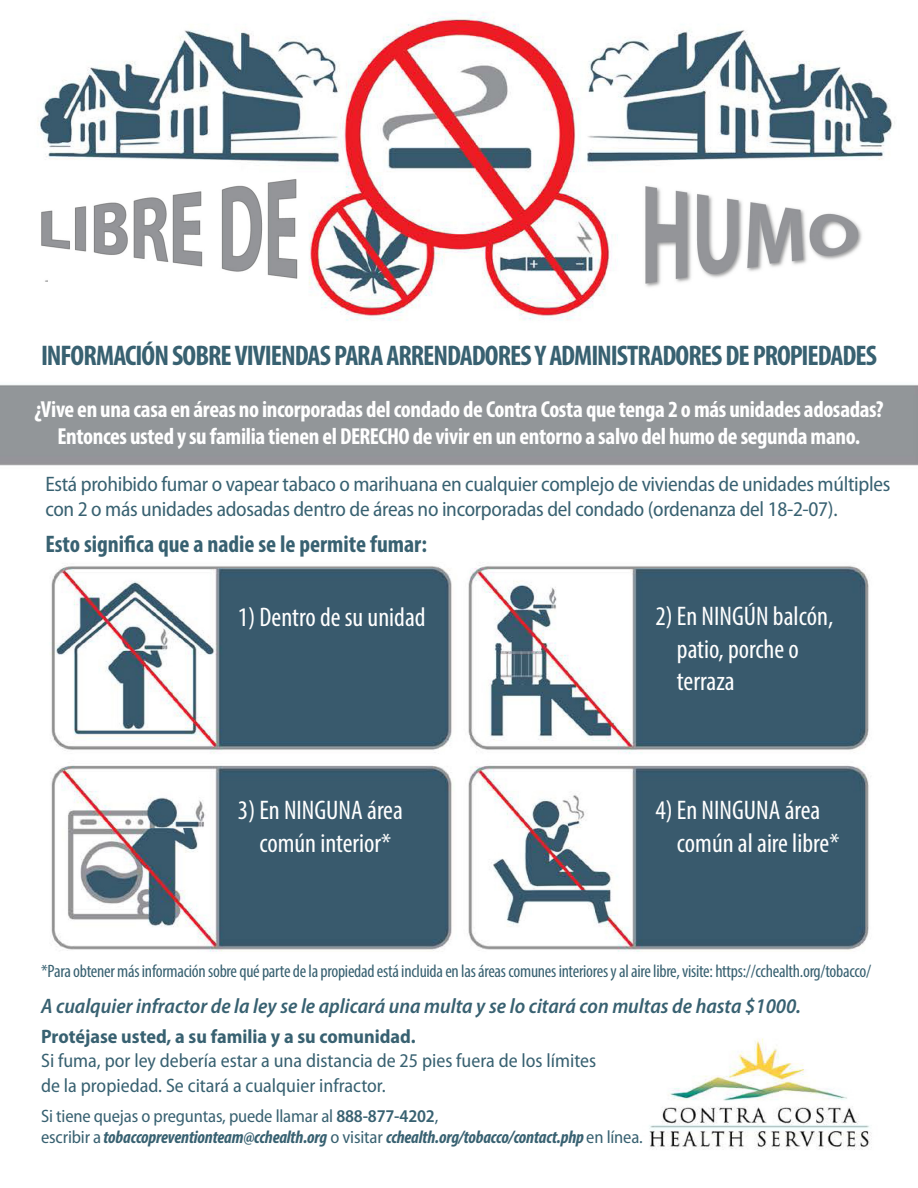
<style>
.page{position:relative;width:918px;height:1188px;background:#fff}
.page>*{position:absolute;margin:0;border:0;box-sizing:border-box;transform-origin:0 0}
.t1{font:700 condensed 28.5px "Myriad Pro";letter-spacing:-.035em;color:#386171}
.t2{font:condensed 27px/32.4px "Myriad Pro";color:#fff}
.t3{font:700 condensed 24px "Myriad Pro";color:#386171}
.t4{font:700 condensed 23.25px/27px "Myriad Pro";letter-spacing:-.015em;color:#fff;text-align:center}
.t5{font:semi-condensed 21px/25.2px "Myriad Pro";letter-spacing:-.015em;color:#386171}
.t6{font:italic 600 semi-condensed 21px "Myriad Pro";color:#386171}
.t7{font:semi-condensed 19.5px "Myriad Pro";color:#386171}
.t8{font:700 semi-condensed 19.5px "Myriad Pro";color:#386171}
.t9{font:condensed 18px "Myriad Pro";letter-spacing:-.015em;color:#386171}
.t10{font:italic 700 condensed 18px "Myriad Pro";letter-spacing:-.01em;color:#386171}
.t11{font:semi-condensed 18px "Myriad Pro";letter-spacing:-.01em;color:#386171}
.s1{font-weight:600}
.s2{font-weight:400;font-style:normal;font-stretch:semi-condensed}
</style>
<div class="page">
<img style="left:0;top:12px;width:918px;height:1138px">
<p class="t1" style="left:41px;top:338px;width:838px">INFORMACIÓN SOBRE VIVIENDAS PARA ARRENDADORES Y ADMINISTRADORES DE PROPIEDADES</p>
<p class="t4" style="left:34px;top:395px;width:851px">¿Vive en una casa en áreas no incorporadas del condado de Contra Costa que tenga 2 o más unidades adosadas?<br>Entonces usted y su familia tienen el DERECHO de vivir en un entorno a salvo del humo de segunda mano.</p>
<p class="t5" style="left:45px;top:471px;width:847px">Está prohibido fumar o vapear tabaco o marihuana en cualquier complejo de viviendas de unidades múltiples con 2 o más unidades adosadas dentro de áreas no incorporadas del condado (ordenanza del 18-2-07).</p>
<p class="t3" style="left:45px;top:529px;width:383px">Esto significa que a nadie se le permite fumar:</p>
<p class="t2" style="left:238px;top:600px;width:189px">1) Dentro de su unidad</p>
<p class="t2" style="left:677px;top:600px;width:158px;text-indent:-21px">2) En NINGÚN balcón, patio, porche o terraza</p>
<p class="t2" style="left:238px;top:794px;width:166px;text-align:center">3) En NINGUNA área común interior*</p>
<p class="t2" style="left:677px;top:794px;width:164px;text-indent:-21px">4) En NINGUNA área común al aire libre*</p>
<p class="t9" style="left:41px;top:960px;width:831px">*Para obtener más información sobre qué parte de la propiedad está incluida en las áreas comunes interiores y al aire libre, visite: https://cchealth.org/tobacco/</p>
<p class="t6" style="left:41px;top:993px;width:761px">A cualquier infractor de la ley se le aplicará una multa y se lo citará con multas de hasta $1000.</p>
<p class="t8" style="left:41px;top:1024px;width:376px">Protéjase usted, a su familia y a su comunidad.</p>
<p class="t7" style="left:41px;top:1048px;width:557px">Si fuma, por ley debería estar a una distancia de 25 pies fuera de los límites</p>
<p class="t7" style="left:41px;top:1073px;width:346px">de la propiedad. Se citará a cualquier infractor.</p>
<p class="t11" style="left:41px;top:1105px;width:399px">Si tiene quejas o preguntas, puede llamar al <span class="s1">888-877-4202</span>,</p>
<p class="t10" style="left:41px;top:1126px;width:603px"><span class="s2">escribir a</span> tobaccopreventionteam@cchealth.org <span class="s2">o visitar</span> cchealth.org/tobacco/contact.php <span class="s2">en línea.</span></p>
</div>
